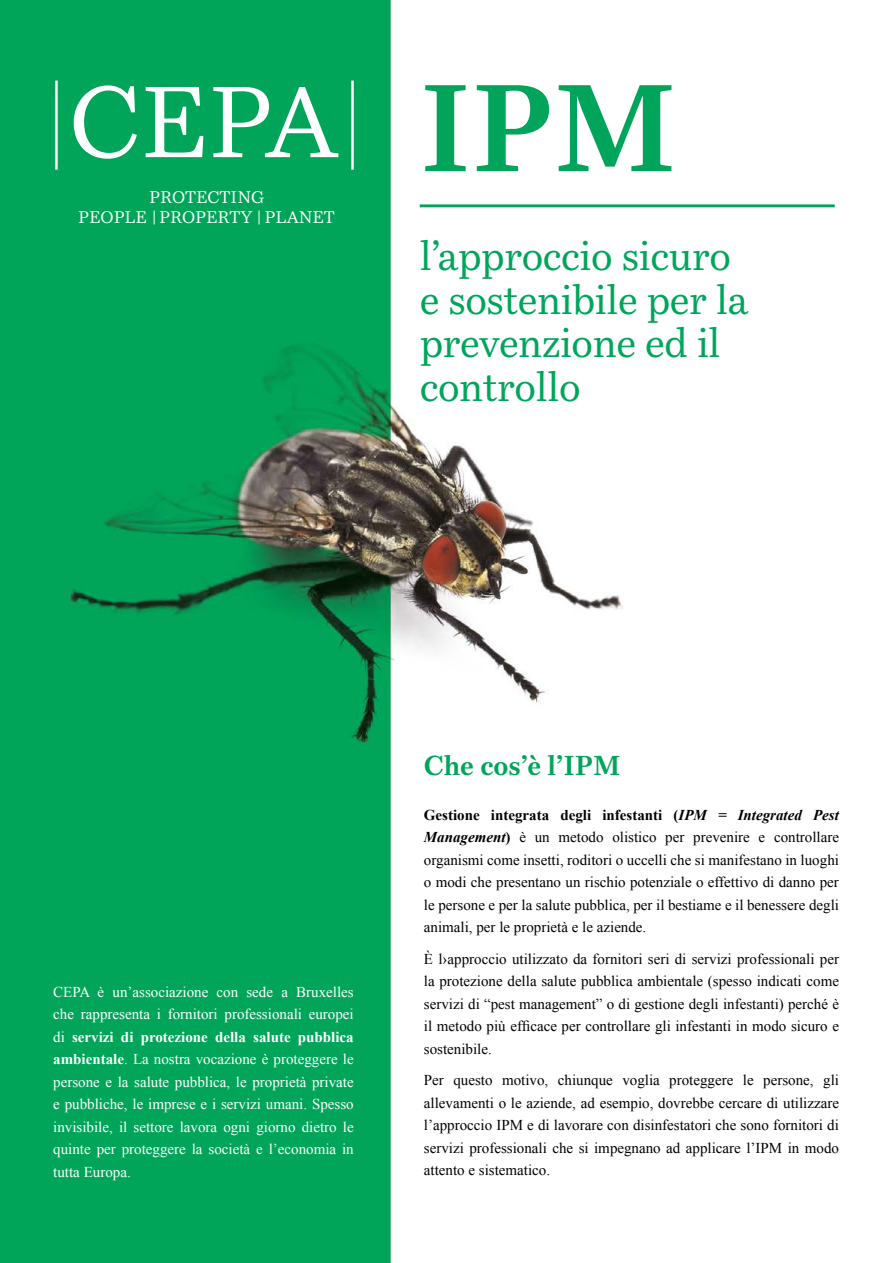
<style>
.page{position:relative;width:893px;height:1263px;background:#fff}
.page>*{position:absolute;margin:0;border:0;box-sizing:border-box;transform-origin:0 0}
.t1{font:700 121.5px "Bressay";color:#00a55b}
.t2{font:99.15px "Bressay";color:#fff}
.t3{font:40.5px "Bressay";letter-spacing:-.01em;color:#00a55b}
.t4{font:700 27px "Bressay";color:#00a55b}
.t5{font:16.5px "Bressay";color:#fff}
.t6{font:15px/22.5px "Times New Roman";color:#000;text-align:justify}
.t7{font:15px/22.5px "Times New Roman";color:#fff;text-align:justify}
.s1{font-weight:700}
.s2{font-weight:700;font-style:italic}
</style>
<div class="page">
<img style="left:0;top:0;width:690px;height:1263px">
<hr style="left:351px;top:81px;width:3px;height:89px;background:#fff">
<hr style="left:55px;top:81px;width:3px;height:89px;background:#fff">
<hr style="left:420px;top:204px;width:415px;height:3px;background:#00a55b">
<svg style="left:154px;top:210px;width:1px;height:15px"></svg>
<svg style="left:259px;top:210px;width:1px;height:15px"></svg>
<p class="t2" style="left:69px;top:62px;width:270px">CEPA</p>
<p class="t5" style="left:149px;top:187px;width:117px">PROTECTING</p>
<p class="t5" style="left:78px;top:207px;width:258px">PEOPLE PROPERTY PLANET</p>
<p class="t1" style="left:420px;top:54px;width:259px">IPM</p>
<p class="t3" style="left:420px;top:231px;width:313px">l’approccio sicuro</p>
<p class="t3" style="left:420px;top:275px;width:330px">e sostenibile per la</p>
<p class="t3" style="left:420px;top:318px;width:302px">prevenzione ed il</p>
<p class="t3" style="left:420px;top:362px;width:162px">controllo</p>
<p class="t7" style="left:53px;top:980px;width:302px">CEPA è un’associazione con sede a Bruxelles che rappresenta i fornitori professionali europei di <span class="s1">servizi di protezione della salute pubblica ambientale</span>. La nostra vocazione è proteggere le persone e la salute pubblica, le proprietà private e pubbliche, le imprese e i servizi umani. Spesso invisibile, il settore lavora ogni giorno dietro le quinte per proteggere la società e l’economia in tutta Europa.</p>
<p class="t4" style="left:424px;top:749px;width:198px">Che cos’è l’IPM</p>
<p class="t6" style="left:424px;top:803px;width:417px"><span class="s1">Gestione integrata degli infestanti (</span><span class="s2">IPM = Integrated Pest Management</span><span class="s1">)</span> è un metodo olistico per prevenire e controllare organismi come insetti, roditori o uccelli che si manifestano in luoghi o modi che presentano un rischio potenziale o effettivo di danno per le persone e per la salute pubblica, per il bestiame e il benessere degli animali, per le proprietà e le aziende.</p>
<p class="t6" style="left:424px;top:947px;width:417px">È l›approccio utilizzato da fornitori seri di servizi professionali per la protezione della salute pubblica ambientale (spesso indicati come servizi di “pest management” o di gestione degli infestanti) perché è il metodo più efficace per controllare gli infestanti in modo sicuro e sostenibile.</p>
<p class="t6" style="left:424px;top:1069px;width:417px">Per questo motivo, chiunque voglia proteggere le persone, gli allevamenti o le aziende, ad esempio, dovrebbe cercare di utilizzare l’approccio IPM e di lavorare con disinfestatori che sono fornitori di servizi professionali che si impegnano ad applicare l’IPM in modo attento e sistematico.</p>
</div>
